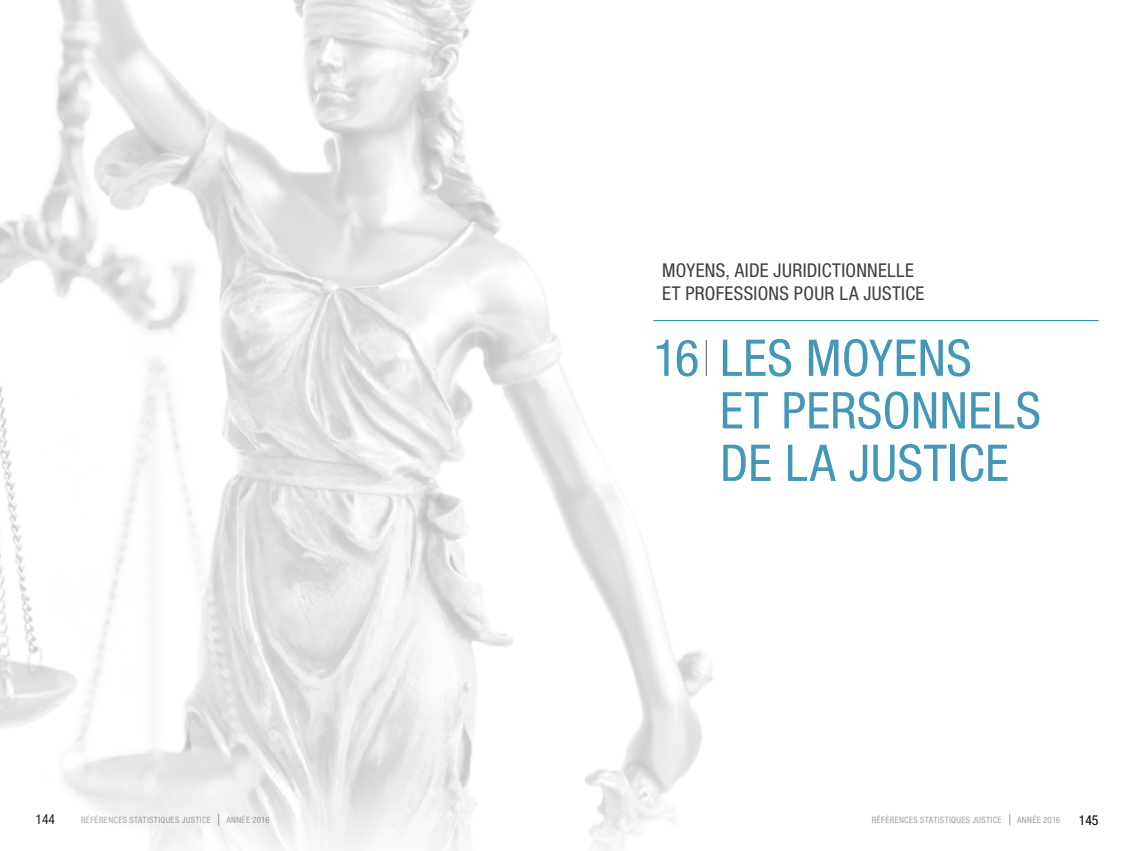
<style>
.page{position:relative;width:1134px;height:851px;background:#fff}
.page>*{position:absolute;margin:0;border:0;box-sizing:border-box;transform-origin:0 0}
.t1{font:condensed 50.75px/52.5px "Helvetica Neue";letter-spacing:.005em;color:#4597b7}
.t2{font:condensed 19px/22.9px "Helvetica Neue";letter-spacing:.02em;color:#3e3d40}
.t3{font:condensed 13.75px "Helvetica Neue";color:#000}
.t4{font:condensed 8.75px "Helvetica Neue";letter-spacing:.04em;color:#9c9e9f}
</style>
<div class="page">
<img style="left:0;top:0;width:725px;height:850px">
<hr style="left:653px;top:320px;width:445px;height:1px;background:#128daf">
<hr style="left:706px;top:340px;width:1px;height:36px;background:#58585a">
<h2 class="t2" style="left:662px;top:259px;width:264px">MOYENS, AIDE JURIDICTIONNELLE<br>ET PROFESSIONS POUR LA JUSTICE</h2>
<h1 class="t1" style="left:720px;top:331px;width:175px;text-indent:-67px">16 LES MOYENS<br>ET PERSONNELS<br>DE LA JUSTICE</h1>
<h3 class="t3" style="left:35px;top:811px;width:21px">144</h3>
<p class="t4" style="left:81px;top:814px;width:131px">RÉFÉRENCES STATISTIQUES JUSTICE</p>
<p class="t4" style="left:226px;top:814px;width:6px">ANNÉE</p>
<p class="t4" style="left:252px;top:814px;width:19px">2016</p>
<p class="t4" style="left:872px;top:814px;width:131px">RÉFÉRENCES STATISTIQUES JUSTICE</p>
<p class="t4" style="left:1017px;top:814px;width:6px">ANNÉE</p>
<p class="t4" style="left:1043px;top:814px;width:19px">2016</p>
<h3 class="t3" style="left:1079px;top:811px;width:21px">145</h3>
</div>
